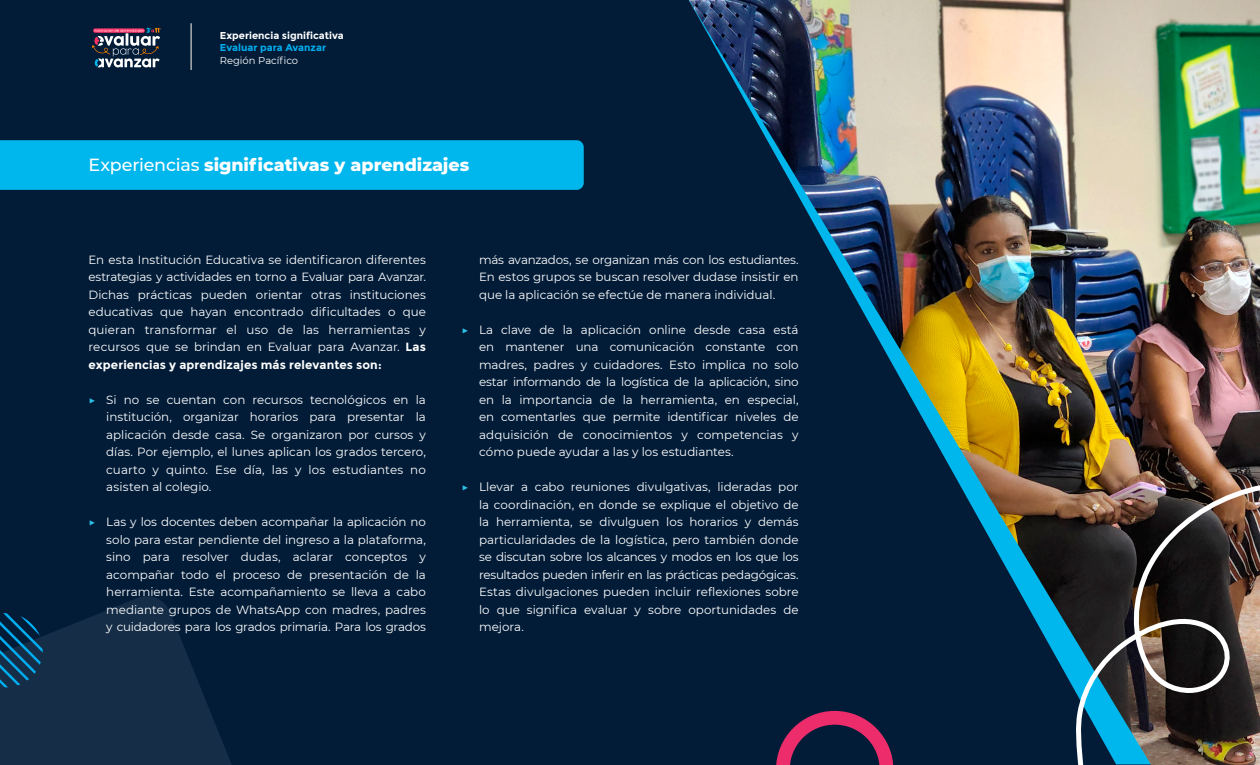
<style>
.page{position:relative;width:1260px;height:765px;background:#fff}
.page>*{position:absolute;margin:0;border:0;box-sizing:border-box;transform-origin:0 0}
.t1{font:800 17.5px "Montserrat";color:#fff}
.T1{font:11.88px/17.5px "Montserrat";color:#fff;text-align:justify}
.t2{font:700 10px/12.5px "Montserrat";color:#fff}
.s1{color:#00aeef}
.s2{font-weight:400}
.s3{font-weight:500}
.s4{font-weight:700}
.s5{color:#2ec2e8}
</style>
<div class="page">
<div style="left:0;top:0;width:1259px;height:764px;background:#021c38"></div>
<img style="left:689px;top:0;width:571px;height:765px">
<svg style="left:779px;top:464px;width:481px;height:301px"></svg>
<hr style="left:191px;top:23px;width:1px;height:47px;background:#cdcdcd">
<svg style="left:92px;top:28px;width:69px;height:39px"></svg>
<div style="left:0;top:140px;width:584px;height:50px;background:#00b7ed"></div>
<svg style="left:0;top:596px;width:343px;height:169px"></svg>
<svg style="left:0;top:613px;width:46px;height:76px"></svg>
<p class="t2" style="left:220px;top:29px;width:125px">Experiencia significativa<br><span class="s1">Evaluar para Avanzar<br></span><span class="s2">Región Pacífico</span></p>
<h2 class="t1" style="left:89px;top:152px;width:382px"><span class="s3">Experiencias</span> significativas y aprendizajes</h2>
<p class="T1" style="left:89px;top:250px;width:339px">En esta Institución Educativa se identificaron diferentes estrategias y actividades en torno a Evaluar para Avanzar.<br>Dichas prácticas pueden orientar otras instituciones educativas que hayan encontrado dificultades o que quieran transformar el uso de las herramientas y recursos que se brindan en Evaluar para Avanzar. <span class="s4">Las experiencias y aprendizajes más relevantes son:</span></p>
<p class="T1" style="left:106px;top:390px;width:321px;text-indent:-18px"><span class="s5">▶</span> Si no se cuentan con recursos tecnológicos en la institución, organizar horarios para presentar la aplicación desde casa. Se organizaron por cursos y días. Por ejemplo, el lunes aplican los grados tercero, cuarto y quinto. Ese día, las y los estudiantes no asisten al colegio.</p>
<p class="T1" style="left:106px;top:513px;width:321px;text-indent:-18px"><span class="s5">▶</span> Las y los docentes deben acompañar la aplicación no solo para estar pendiente del ingreso a la plataforma, sino para resolver dudas, aclarar conceptos y acompañar todo el proceso de presentación de la herramienta. Este acompañamiento se lleva a cabo mediante grupos de WhatsApp con madres, padres y cuidadores para los grados primaria. Para los grados</p>
<p class="T1" style="left:479px;top:250px;width:321px">más avanzados, se organizan más con los estudiantes.<br>En estos grupos se buscan resolver dudase insistir en que la aplicación se efectúe de manera individual.</p>
<p class="T1" style="left:479px;top:320px;width:321px;text-indent:-18px"><span class="s5">▶</span> La clave de la aplicación online desde casa está en mantener una comunicación constante con madres, padres y cuidadores. Esto implica no solo estar informando de la logística de la aplicación, sino en la importancia de la herramienta, en especial, en comentarles que permite identificar niveles de adquisición de conocimientos y competencias y cómo puede ayudar a las y los estudiantes.</p>
<p class="T1" style="left:479px;top:478px;width:321px;text-indent:-18px"><span class="s5">▶</span> Llevar a cabo reuniones divulgativas, lideradas por la coordinación, en donde se explique el objetivo de la herramienta, se divulguen los horarios y demás particularidades de la logística, pero también donde se discutan sobre los alcances y modos en los que los resultados pueden inferir en las prácticas pedagógicas.<br>Estas divulgaciones pueden incluir reflexiones sobre lo que significa evaluar y sobre oportunidades de mejora.</p>
</div>
